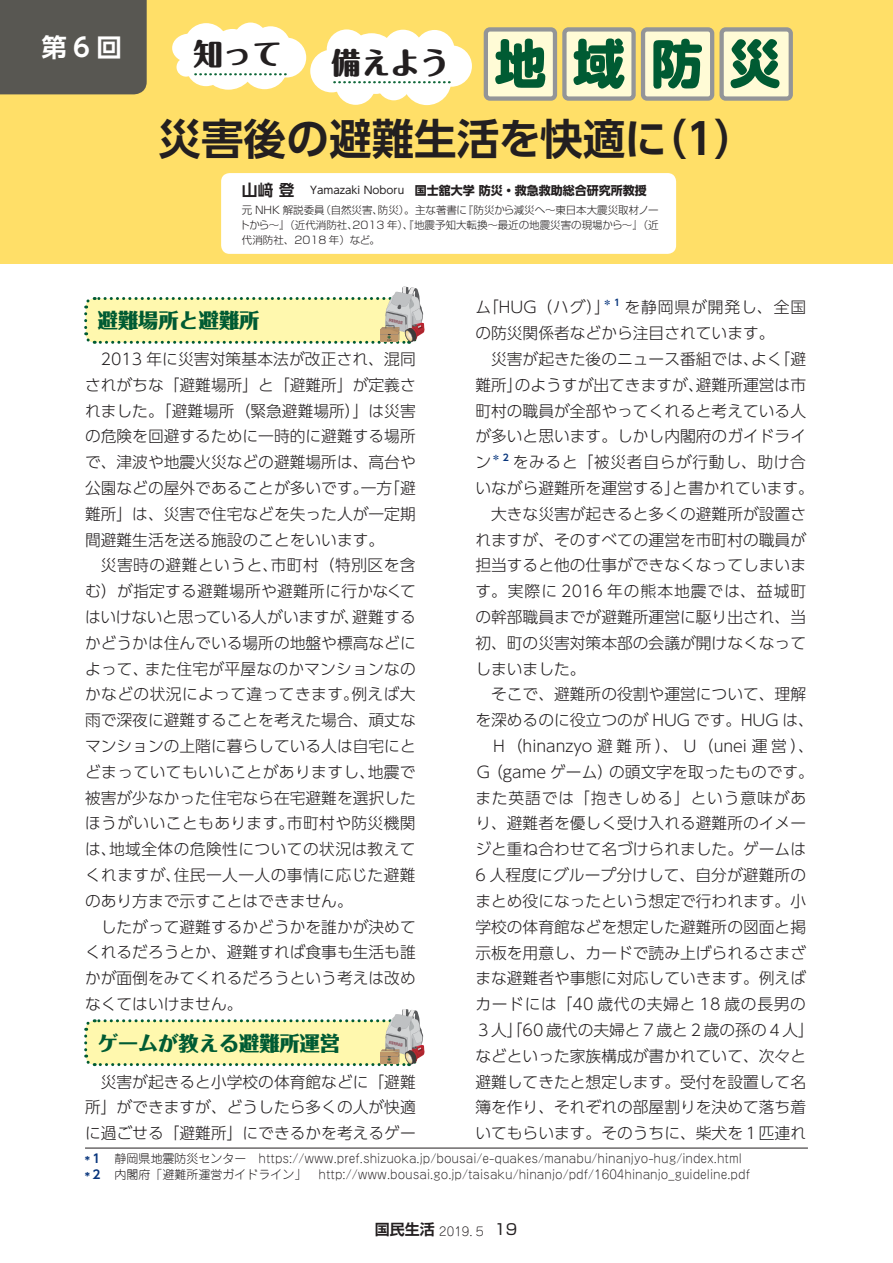
<style>
.page{position:relative;width:893px;height:1263px;background:#fff}
.page>*{position:absolute;margin:0;border:0;box-sizing:border-box;transform-origin:0 0}
.t1{font:700 42.45px "UD Shin Go Pro De";color:#231f20}
.t2{font:800 29.4px "Maru Fo Pro";color:#231f20}
.t3{font:700 25.5px "UD Shin Go Pro De";color:#fff}
.t4{font:800 20.25px "Folk Pro";color:#005b33}
.t5{font:300 15.75px/25.8px "UD Shin Go Pro";color:#231f20;text-align:justify}
.t6{font:300 15.75px "UD Shin Go Pro";letter-spacing:.065em;color:#231f20}
.t7{font:300 15.75px "UD Shin Go Pro";letter-spacing:.045em;color:#231f20}
.t8{font:300 15.75px "UD Shin Go Pro";letter-spacing:.055em;color:#231f20}
.t9{font:300 15.75px "UD Shin Go Pro";letter-spacing:.04em;color:#231f20}
.t10{font:300 12px/16.5px "Jun 101 Pro";color:#231f20}
.t11{font:700 12px "UD Shin Go Pro";color:#231f20}
.t12{font:300 10.5px/15px "Shin Go Pro";color:#231f20;text-align:justify}
.t13{font:700 9.15px "UD Shin Go Pro De";color:#08357c}
.s1{font-family:"Shin M Go Pro";font-size:52.05px;color:#005b33}
.s2{font-family:"UD Shin Go Pro De";font-size:15.75px}
.s3{font-weight:400;font-size:10.5px}
.s4{font-family:"UD Shin Go Pro De";font-weight:700;color:#08357c}
.s5{font-family:"Shin Go Pro De";font-weight:700;font-size:15px}
.s6{font-family:"Shin Go Pro";font-weight:400;font-size:15px}
</style>
<div class="page">
<div style="left:0;top:0;width:893px;height:264px;background:#ffdf68"></div>
<svg style="left:84px;top:286px;width:341px;height:58px"></svg>
<svg style="left:84px;top:1009px;width:341px;height:58px"></svg>
<div style="left:221px;top:173px;width:455px;height:81px;background:#fff;border-radius:9px"></div>
<hr style="left:85px;top:1148px;width:723px;height:1px;background:#231f20">
<div style="left:415px;top:30px;width:39px;height:40px;background:#fff;border-radius:50%"></div>
<div style="left:431px;top:45px;width:41px;height:42px;background:#fff;border-radius:50%"></div>
<div style="left:383px;top:30px;width:40px;height:40px;background:#fff;border-radius:50%"></div>
<div style="left:310px;top:50px;width:43px;height:42px;background:#fff;border-radius:50%"></div>
<div style="left:344px;top:33px;width:55px;height:55px;background:#fff;border-radius:50%"></div>
<div style="left:327px;top:29px;width:40px;height:40px;background:#fff;border-radius:50%"></div>
<div style="left:336px;top:65px;width:40px;height:40px;background:#fff;border-radius:50%"></div>
<div style="left:403px;top:56px;width:48px;height:49px;background:#fff;border-radius:50%"></div>
<div style="left:356px;top:54px;width:40px;height:40px;background:#fff;border-radius:50%"></div>
<div style="left:376px;top:59px;width:36px;height:41px;background:#fff;border-radius:50%"></div>
<div style="left:177px;top:58px;width:19px;height:19px;background:#fff;border-radius:50%"></div>
<div style="left:172px;top:34px;width:35px;height:28px;background:#fff;border-radius:50%"></div>
<div style="left:201px;top:35px;width:55px;height:55px;background:#fff;border-radius:50%"></div>
<div style="left:186px;top:46px;width:40px;height:40px;background:#fff;border-radius:50%"></div>
<div style="left:184px;top:23px;width:44px;height:44px;background:#fff;border-radius:50%"></div>
<div style="left:251px;top:26px;width:39px;height:40px;background:#fff;border-radius:50%"></div>
<div style="left:212px;top:29px;width:40px;height:40px;background:#fff;border-radius:50%"></div>
<div style="left:266px;top:38px;width:40px;height:40px;background:#fff;border-radius:50%"></div>
<div style="left:232px;top:23px;width:37px;height:41px;background:#fff;border-radius:50%"></div>
<div style="left:242px;top:48px;width:45px;height:41px;background:#fff;border-radius:50%"></div>
<div style="left:486px;top:29px;width:69px;height:70px;background:#fffbd6;border-radius:4px"></div>
<div style="left:484px;top:27px;width:73px;height:74px;border:4px solid #939598;border-radius:4px"></div>
<div style="left:722px;top:29px;width:69px;height:70px;background:#fffbd6;border-radius:4px"></div>
<div style="left:719px;top:27px;width:74px;height:74px;border:4px solid #939598;border-radius:4px"></div>
<div style="left:643px;top:29px;width:69px;height:70px;background:#fffbd6;border-radius:4px"></div>
<div style="left:641px;top:27px;width:73px;height:74px;border:4px solid #939598;border-radius:4px"></div>
<div style="left:564px;top:29px;width:70px;height:70px;background:#fffbd6;border-radius:4px"></div>
<div style="left:562px;top:27px;width:74px;height:74px;border:4px solid #939598;border-radius:4px"></div>
<svg style="left:195px;top:73px;width:91px;height:2px"></svg>
<svg style="left:334px;top:81px;width:116px;height:2px"></svg>
<div style="left:0;top:0;width:147px;height:94px;background:#585752"></div>
<h3 class="t3" style="left:41px;top:26px;width:82px">第6回</h3>
<h2 class="t2" style="left:193px;top:31px;width:90px">知って</h2>
<h2 class="t2" style="left:332px;top:39px;width:451px">備えよう <span class="s1">地域防災</span></h2>
<h1 class="t1" style="left:159px;top:104px;width:599px">災害後の避難生活を快適に（１）</h1>
<p class="t11" style="left:242px;top:181px;width:406px"><span class="s2">山﨑 登　</span><span class="s3">Yamazaki Noboru　</span>国士舘大学 防災・救急救助総合研究所教授</p>
<p class="t12" style="left:240px;top:201px;width:421px">元 NHK 解説委員（自然災害、防災）。主な著書に『防災から減災へ～東日本大震災取材ノートから～』（近代消防社、2013 年）、『地震予知大転換～最近の地震災害の現場から～』（近代消防社、2018 年）など。</p>
<p class="t4" style="left:98px;top:303px;width:163px">避難場所と避難所</p>
<p class="t5" style="left:85px;top:346px;width:332px;text-indent:16px">2013 年に災害対策基本法が改正され、混同されがちな「避難場所」と「避難所」が定義されました。「避難場所（緊急避難場所）」は災害の危険を回避するために一時的に避難する場所で、津波や地震火災などの避難場所は、高台や公園などの屋外であることが多いです。一方「避難所」は、災害で住宅などを失った人が一定期間避難生活を送る施設のことをいいます。</p>
<p class="t5" style="left:85px;top:552px;width:332px;text-indent:16px">災害時の避難というと、市町村（特別区を含む）が指定する避難場所や避難所に行かなくてはいけないと思っている人がいますが、避難するかどうかは住んでいる場所の地盤や標高などによって、また住宅が平屋なのかマンションなのかなどの状況によって違ってきます。例えば大雨で深夜に避難することを考えた場合、頑丈なマンションの上階に暮らしている人は自宅にとどまっていてもいいことがありますし、地震で被害が少なかった住宅なら在宅避難を選択したほうがいいこともあります。市町村や防災機関は、地域全体の危険性についての状況は教えてくれますが、住民一人一人の事情に応じた避難のあり方まで示すことはできません。</p>
<p class="t5" style="left:85px;top:913px;width:332px;text-indent:16px">したがって避難するかどうかを誰かが決めてくれるだろうとか、避難すれば食事も生活も誰かが面倒をみてくれるだろうという考えは改めなくてはいけません。</p>
<p class="t4" style="left:98px;top:1025px;width:244px">ゲームが教える避難所運営</p>
<p class="t5" style="left:85px;top:1068px;width:332px;text-indent:16px">災害が起きると小学校の体育館などに「避難所」ができますが、どうしたら多くの人が快適に過ごせる「避難所」にできるかを考えるゲー</p>
<p class="t5" style="left:475px;top:294px;width:136px">ム「HUG（ハグ）」</p>
<p class="t13" style="left:603px;top:295px;width:19px">＊1</p>
<p class="t5" style="left:475px;top:294px;width:332px;text-indent:149px">を静岡県が開発し、全国の防災関係者などから注目されています。</p>
<p class="t5" style="left:475px;top:346px;width:332px;text-indent:16px">災害が起きた後のニュース番組では、よく「避難所」のようすが出てきますが、避難所運営は市町村の職員が全部やってくれると考えている人が多いと思います。しかし内閣府のガイドライン</p>
<p class="t13" style="left:491px;top:450px;width:19px">＊2</p>
<p class="t9" style="left:513px;top:449px;width:295px">をみると「被災者自らが行動し、助け合</p>
<p class="t5" style="left:475px;top:475px;width:340px">いながら避難所を運営する」と書かれています。</p>
<p class="t5" style="left:491px;top:500px;width:316px">大きな災害が起きると多くの避難所が設置さ</p>
<p class="t5" style="left:475px;top:526px;width:332px">れますが、そのすべての運営を市町村の職員が</p>
<p class="t5" style="left:475px;top:552px;width:332px">担当すると他の仕事ができなくなってしまいま</p>
<p class="t6" style="left:475px;top:578px;width:332px">す。実際に 2016 年の熊本地震では、益城町</p>
<p class="t5" style="left:475px;top:604px;width:332px">の幹部職員までが避難所運営に駆り出され、当</p>
<p class="t5" style="left:475px;top:629px;width:332px">初、町の災害対策本部の会議が開けなくなって</p>
<p class="t5" style="left:475px;top:655px;width:112px">しまいました。</p>
<p class="t5" style="left:491px;top:681px;width:316px">そこで、避難所の役割や運営について、理解</p>
<p class="t5" style="left:475px;top:707px;width:340px">を深めるのに役立つのが HUG です。HUG は、</p>
<p class="t5" style="left:491px;top:733px;width:324px">Ｈ（hinanzyo 避難所）、Ｕ（unei 運営）、</p>
<p class="t5" style="left:475px;top:758px;width:340px">Ｇ（game ゲーム）の頭文字を取ったものです。</p>
<p class="t8" style="left:475px;top:785px;width:332px">また英語では「抱きしめる」という意味があ</p>
<p class="t5" style="left:475px;top:810px;width:332px">り、避難者を優しく受け入れる避難所のイメー</p>
<p class="t5" style="left:475px;top:836px;width:332px">ジと重ね合わせて名づけられました。ゲームは</p>
<p class="t5" style="left:475px;top:862px;width:332px">6 人程度にグループ分けして、自分が避難所の</p>
<p class="t5" style="left:475px;top:887px;width:332px">まとめ役になったという想定で行われます。小</p>
<p class="t5" style="left:475px;top:913px;width:332px">学校の体育館などを想定した避難所の図面と掲</p>
<p class="t5" style="left:475px;top:939px;width:332px">示板を用意し、カードで読み上げられるさまざ</p>
<p class="t5" style="left:475px;top:965px;width:332px">まな避難者や事態に対応していきます。例えば</p>
<p class="t7" style="left:475px;top:991px;width:332px">カードには「40 歳代の夫婦と 18 歳の長男の</p>
<p class="t5" style="left:475px;top:1016px;width:340px">３人」「60 歳代の夫婦と７歳と２歳の孫の４人」</p>
<p class="t5" style="left:475px;top:1042px;width:332px">などといった家族構成が書かれていて、次々と</p>
<p class="t5" style="left:475px;top:1068px;width:332px">避難してきたと想定します。受付を設置して名</p>
<p class="t5" style="left:475px;top:1094px;width:332px">簿を作り、それぞれの部屋割りを決めて落ち着</p>
<p class="t5" style="left:475px;top:1120px;width:332px">いてもらいます。そのうちに、柴犬を１匹連れ</p>
<p class="t10" style="left:85px;top:1149px;width:667px"><span class="s4">＊１　</span>静岡県地震防災センター　https://www.pref.shizuoka.jp/bousai/e-quakes/manabu/hinanjyo-hug/index.html<span class="s4">＊２　</span>内閣府「避難所運営ガイドライン」　http://www.bousai.go.jp/taisaku/hinanjo/pdf/1604hinanjo_guideline.pdf</p>
<p class="t10" style="left:375px;top:1221px;width:144px"><span class="s5">国民生活</span> 2019.５ <span class="s6">19</span></p>
</div>
